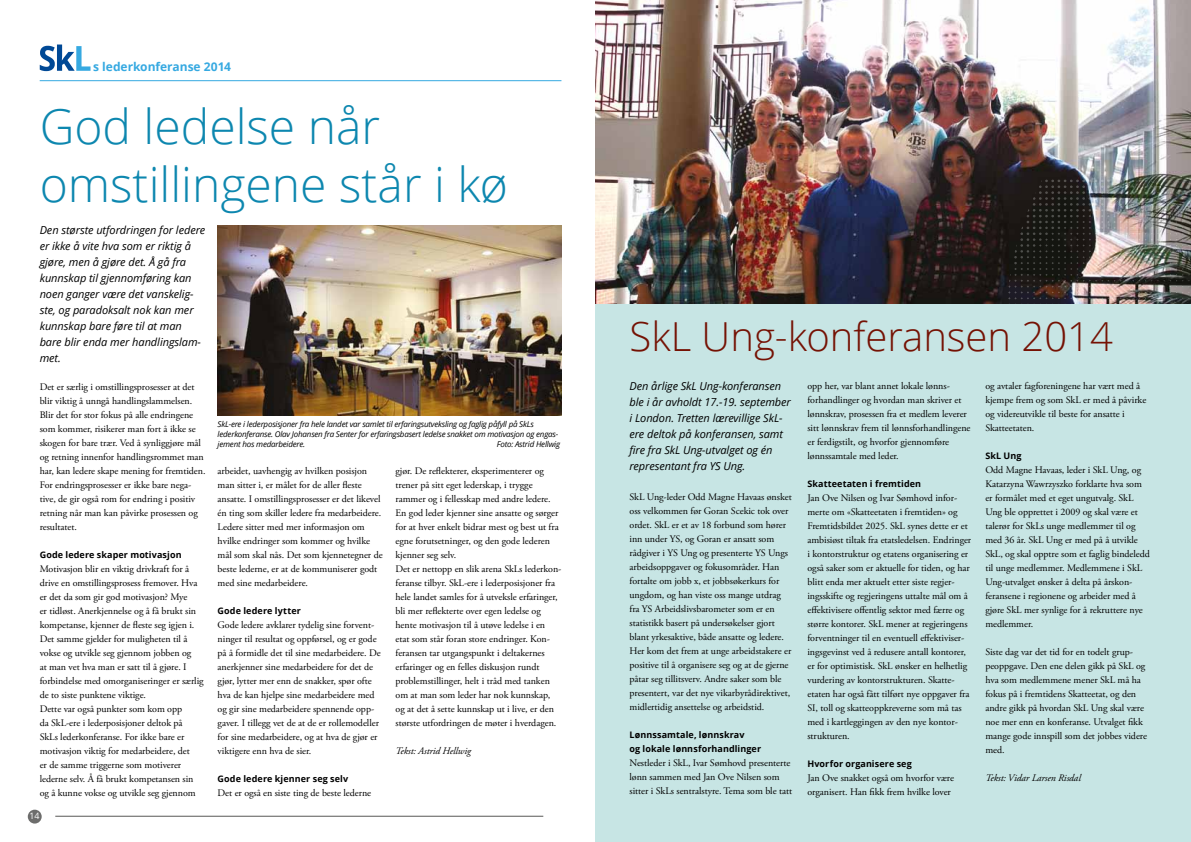
<style>
.page{position:relative;width:1191px;height:842px;background:#fff}
.page>*{position:absolute;margin:0;border:0;box-sizing:border-box;transform-origin:0 0}
.t1{font:300 48px/57.6px "Open Sans";color:#0d87af}
.t2{font:300 40px "Open Sans";color:#751204}
.t3{font:700 12px "Open Sans";color:#36a9e1}
.t4{font:italic 11px/16px "Open Sans";letter-spacing:-.005em;color:#000}
.t5{font:10px/14px "Adobe Garamond Pro";letter-spacing:-.005em;color:#000}
.t6{font:italic 10px "Adobe Garamond Pro";letter-spacing:-.005em;color:#000}
.t7{font:700 9px/14px "Open Sans";letter-spacing:.015em;color:#000}
.t8{font:8.8px "Open Sans";color:#fff}
.t9{font:italic 8px/10px "Open Sans";letter-spacing:-.025em;color:#000}
</style>
<div class="page">
<hr style="left:55px;top:816px;width:488px;height:1px;background:#575756">
<div style="left:28px;top:810px;width:14px;height:13px;background:#6d6d6c;border-radius:50%"></div>
<svg style="left:40px;top:45px;width:50px;height:26px"></svg>
<hr style="left:40px;top:80px;width:521px;height:1px;background:#36a9e1">
<img style="left:218px;top:225px;width:343px;height:190px">
<div style="left:595px;top:0;width:596px;height:842px;background:#c7e5e4"></div>
<img style="left:595px;top:0;width:596px;height:303px">
<img style="left:1008px;top:180px;width:181px;height:124px">
<p class="t3" style="left:93px;top:60px;width:139px">s lederkonferanse 2014</p>
<h1 class="t1" style="left:40px;top:99px;width:469px">God ledelse når omstillingene står i kø</h1>
<p class="t4" style="left:40px;top:222px;width:167px">Den største utfordringen for ledere er ikke å vite hva som er riktig å gjøre, men å gjøre det. Å gå fra kunnskap til gjennomføring kan noen ganger være det vanskelig&shy;ste, og paradoksalt nok kan mer kunnskap bare føre til at man bare blir enda mer handlingslam&shy;met.</p>
<p class="t5" style="left:40px;top:380px;width:167px">Det er særlig i omstillingsprosesser at det blir viktig å unngå handlingslammelsen.<br>Blir det for stor fokus på alle endringene som kommer, risikerer man fort å ikke se skogen for bare trær. Ved å synliggjøre mål og retning innenfor handlingsrommet man har, kan ledere skape mening for fremtiden.<br>For endringsprosesser er ikke bare nega&shy;tive, de gir også rom for endring i positiv retning når man kan påvirke prosessen og resultatet.</p>
<p class="t7" style="left:40px;top:548px;width:143px">Gode ledere skaper motivasjon</p>
<p class="t5" style="left:40px;top:562px;width:165px">Motivasjon blir en viktig drivkraft for å drive en omstillingsprosess fremover. Hva er det da som gir god motivasjon? Mye<br>er tidløst. Anerkjennelse og å få brukt sin kompetanse, kjenner de fleste seg igjen i.<br>Det samme gjelder for muligheten til å vokse og utvikle seg gjennom jobben og<br>at man vet hva man er satt til å gjøre. I forbindelse med omorganiseringer er særlig de to siste punktene viktige.<br>Dette var også punkter som kom opp<br>da SkL-ere i lederposisjoner deltok på<br>SkLs lederkonferanse. For ikke bare er motivasjon viktig for medarbeidere, det<br>er de samme triggerne som motiverer lederne selv. Å få brukt kompetansen sin og å kunne vokse og utvikle seg gjennom</p>
<p class="t8" style="left:30px;top:811px;width:12px">14</p>
<p class="t9" style="left:218px;top:419px;width:342px">SkL-ere i lederposisjoner fra hele landet var samlet til erfaringsutveksling og faglig påfyll på SkLs lederkonferanse. Olav Johansen fra Senter for erfaringsbasert ledelse snakket om motivasjon og engas&shy;jement hos medarbeidere.</p>
<p class="t9" style="left:497px;top:439px;width:65px">Foto: Astrid Hellwig</p>
<p class="t5" style="left:218px;top:464px;width:166px">arbeidet, uavhengig av hvilken posisjon man sitter i, er målet for de aller fleste ansatte. I omstillingsprosesser er det likevel én ting som skiller ledere fra medarbeidere.<br>Ledere sitter med mer informasjon om hvilke endringer som kommer og hvilke mål som skal nås. Det som kjennetegner de beste lederne, er at de kommuniserer godt med sine medarbeidere.</p>
<p class="t7" style="left:218px;top:603px;width:85px">Gode ledere lytter</p>
<p class="t5" style="left:218px;top:618px;width:165px">Gode ledere avklarer tydelig sine forvent&shy;ninger til resultat og oppførsel, og er gode på å formidle det til sine medarbeidere. De anerkjenner sine medarbeidere for det de gjør, lytter mer enn de snakker, spør ofte hva de kan hjelpe sine medarbeidere med og gir sine medarbeidere spennende opp&shy;gaver. I tillegg vet de at de er rollemodeller for sine medarbeidere, og at hva de gjør er viktigere enn hva de sier.</p>
<p class="t7" style="left:218px;top:771px;width:132px">Gode ledere kjenner seg selv</p>
<p class="t5" style="left:218px;top:786px;width:155px">Det er også en siste ting de beste lederne</p>
<p class="t5" style="left:395px;top:464px;width:167px">gjør. De reflekterer, eksperimenterer og trener på sitt eget lederskap, i trygge rammer og i fellesskap med andre ledere.<br>En god leder kjenner sine ansatte og sørger for at hver enkelt bidrar mest og best ut fra egne forutsetninger, og den gode lederen kjenner seg selv.<br>Det er nettopp en slik arena SkLs lederkon&shy;feranse tilbyr. SkL-ere i lederposisjoner fra hele landet samles for å utveksle erfaringer, bli mer reflekterte over egen ledelse og hente motivasjon til å utøve ledelse i en etat som står foran store endringer. Kon&shy;feransen tar utgangspunkt i deltakernes erfaringer og en felles diskusjon rundt problemstillinger, helt i tråd med tanken om at man som leder har nok kunnskap, og at det å sette kunnskap ut i live, er den største utfordringen de møter i hverdagen.</p>
<p class="t6" style="left:395px;top:744px;width:77px">Tekst: Astrid Hellwig</p>
<h2 class="t2" style="left:629px;top:314px;width:485px">SkL Ung-konferansen 2014</h2>
<p class="t4" style="left:629px;top:378px;width:163px">Den årlige SkL Ung-konferansen ble i år avholdt 17.-19. september i London. Tretten lærevillige SkL&shy;ere deltok på konferansen, samt fire fra SkL Ung-utvalget og én representant fra YS Ung.</p>
<p class="t5" style="left:629px;top:490px;width:164px">SkL Ung-leder Odd Magne Havaas ønsket oss velkommen før Goran Scekic tok over ordet. SkL er et av 18 forbund som hører inn under YS, og Goran er ansatt som rådgiver i YS Ung og presenterte YS Ungs arbeidsoppgaver og fokusområder. Han fortalte om jobb x, et jobbsøkerkurs for ungdom, og han viste oss mange utdrag fra YS Arbeidslivsbarometer som er en statistikk basert på undersøkelser gjort blant yrkesaktive, både ansatte og ledere.<br>Her kom det frem at unge arbeidstakere er positive til å organisere seg og at de gjerne påtar seg tillitsverv. Andre saker som ble presentert, var det nye vikarbyrådirektivet, midlertidig ansettelse og arbeidstid.</p>
<p class="t7" style="left:629px;top:728px;width:133px">Lønnssamtale, lønnskrav<br>og lokale lønnsforhandlinger</p>
<p class="t5" style="left:629px;top:756px;width:164px">Nestleder i SkL, Ivar Sømhovd presenterte lønn sammen med Jan Ove Nilsen som sitter i SkLs sentralstyre. Tema som ble tatt</p>
<p class="t5" style="left:807px;top:379px;width:165px">opp her, var blant annet lokale lønns&shy;forhandlinger og hvordan man skriver et lønnskrav, prosessen fra et medlem leverer sitt lønnskrav frem til lønnsforhandlingene er ferdigstilt, og hvorfor gjennomføre lønnssamtale med leder.</p>
<p class="t7" style="left:807px;top:476px;width:115px">Skatteetaten i fremtiden</p>
<p class="t5" style="left:807px;top:491px;width:165px">Jan Ove Nilsen og Ivar Sømhovd infor&shy;merte om «Skatteetaten i fremtiden» og Fremtidsbildet 2025. SkL synes dette er et ambisiøst tiltak fra etatsledelsen. Endringer i kontorstruktur og etatens organisering er også saker som er aktuelle for tiden, og har blitt enda mer aktuelt etter siste regjer&shy;ingsskifte og regjeringens uttalte mål om å effektivisere offentlig sektor med færre og større kontorer. SkL mener at regjeringens forventninger til en eventuell effektiviser&shy;ingsgevinst ved å redusere antall kontorer, er for optimistisk. SkL ønsker en helhetlig vurdering av kontorstrukturen. Skatte&shy;etaten har også fått tilført nye oppgaver fra SI, toll og skatteoppkreverne som må tas med i kartleggingen av den nye kontor&shy;strukturen.</p>
<p class="t7" style="left:807px;top:756px;width:106px">Hvorfor organisere seg</p>
<p class="t5" style="left:807px;top:771px;width:148px">Jan Ove snakket også om hvorfor være organisert. Han fikk frem hvilke lover</p>
<p class="t5" style="left:985px;top:379px;width:162px">og avtaler fagforeningene har vært med å kjempe frem og som SkL er med å påvirke og videreutvikle til beste for ansatte i Skatteetaten.</p>
<p class="t7" style="left:985px;top:448px;width:38px">SkL Ung</p>
<p class="t5" style="left:985px;top:463px;width:166px">Odd Magne Havaas, leder i SkL Ung, og Katarzyna Wawrzyszko forklarte hva som er formålet med et eget ungutvalg. SkL Ung ble opprettet i 2009 og skal være et talerør for SkLs unge medlemmer til og med 36 år. SkL Ung er med på å utvikle SkL, og skal opptre som et faglig bindeledd til unge medlemmer. Medlemmene i SkL Ung-utvalget ønsker å delta på årskon&shy;feransene i regionene og arbeider med å gjøre SkL mer synlige for å rekruttere nye medlemmer.</p>
<p class="t5" style="left:985px;top:645px;width:163px">Siste dag var det tid for en todelt grup&shy;peoppgave. Den ene delen gikk på SkL og hva som medlemmene mener SkL må ha fokus på i fremtidens Skatteetat, og den andre gikk på hvordan SkL Ung skal være noe mer enn en konferanse. Utvalget fikk mange gode innspill som det jobbes videre med.</p>
<p class="t6" style="left:985px;top:771px;width:97px">Tekst: Vidar Larsen Risdal</p>
</div>
